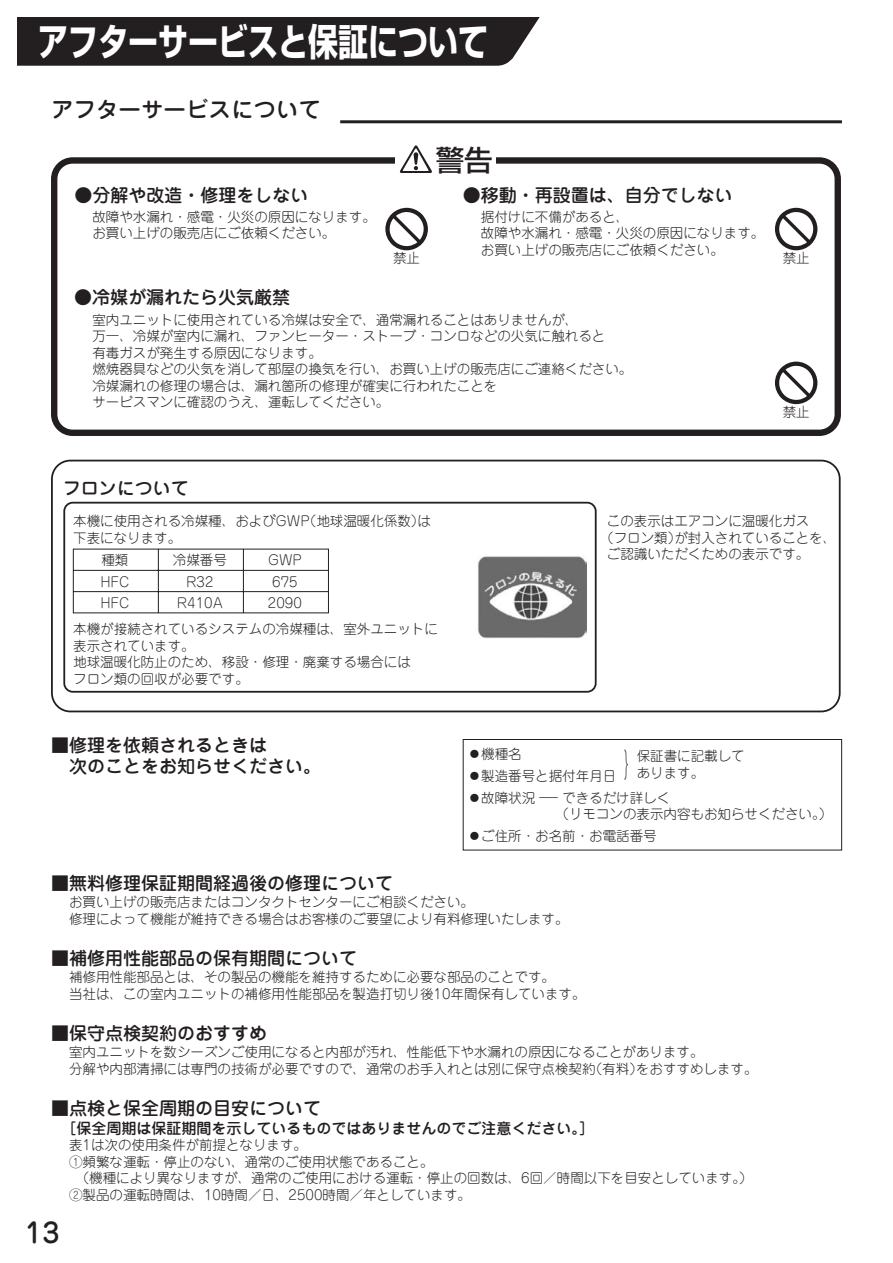
<style>
.page{position:relative;width:893px;height:1263px;background:#fff}
.page>*{position:absolute;margin:0;border:0;box-sizing:border-box;transform-origin:0 0}
.t1{font:700 37.5px "Shin Go Pro";color:#fff;scale:.8 1}
.t2{font:300 32.4px "Jun 101 Pro";color:#231f20;scale:.42 1}
.t3{font:28.5px "Shin Go Pro Medium 90 pv RKSJ H";color:#231f20}
.t4{font:500 27px "Jun 34 Pro";color:#231f20}
.t5{font:500 22.5px "Jun 34 Pro";color:#231f20}
.t6{font:500 18px/21px "Jun 34 Pro";color:#231f20}
.t7{font:18px "Jun 34 Pro Medium 90 pv RKSJ H";color:#231f20}
.t8{font:500 15px "Jun 34 Pro";color:#231f20}
.t9{font:13.5px/16.5px "Jun 101 Pro Light 90 pv RKSJ H";color:#231f20}
.t10{font:300 13.5px/16.5px "Jun 101 Pro";color:#231f20}
</style>
<div class="page">
<div style="left:17px;top:17px;width:523px;height:49px;background:#231f20"></div>
<hr style="left:340px;top:120px;width:502px;height:3px;background:#231f20">
<div style="left:51px;top:157px;width:790px;height:279px;border:6px solid #231f20;border-radius:18px"></div>
<div style="left:396px;top:139px;width:100px;height:43px;background:#fff"></div>
<svg style="left:400px;top:145px;width:32px;height:28px"></svg>
<svg style="left:385px;top:208px;width:43px;height:42px"></svg>
<svg style="left:775px;top:208px;width:42px;height:42px"></svg>
<svg style="left:775px;top:362px;width:42px;height:42px"></svg>
<svg style="left:51px;top:460px;width:790px;height:252px"></svg>
<img style="left:478px;top:556px;width:109px;height:83px">
<svg style="left:73px;top:548px;width:256px;height:66px"></svg>
<div style="left:463px;top:739px;width:379px;height:111px;border:1px solid #231f20"></div>
<h1 class="t1" style="left:38px;top:12px;width:564px">アフターサービスと保証について</h1>
<h3 class="t5" style="left:51px;top:91px;width:271px">アフターサービスについて</h3>
<h3 class="t3" style="left:436px;top:136px;width:58px">警告</h3>
<h3 class="t7" style="left:74px;top:180px;width:235px">●分解や改造・修理をしない</h3>
<h3 class="t7" style="left:463px;top:180px;width:271px">●移動・再設置は、自分でしない</h3>
<p class="t9" style="left:92px;top:207px;width:285px">故障や水漏れ・感電・火災の原因になります。お買い上げの販売店にご依頼ください。</p>
<h3 class="t7" style="left:74px;top:283px;width:217px">●冷媒が漏れたら火気厳禁</h3>
<p class="t9" style="left:481px;top:207px;width:285px">据付けに不備があると、<br>故障や水漏れ・感電・火災の原因になります。お買い上げの販売店にご依頼ください。</p>
<p class="t9" style="left:393px;top:248px;width:28px">禁止</p>
<p class="t9" style="left:783px;top:248px;width:28px">禁止</p>
<p class="t9" style="left:92px;top:310px;width:541px">室内ユニットに使用されている冷媒は安全で、通常漏れることはありませんが、<br>万一、冷媒が室内に漏れ、ファンヒーター・ストーブ・コンロなどの火気に触れると<br>有毒ガスが発生する原因になります。<br>燃焼器具などの火気を消して部屋の換気を行い、お買い上げの販売店にご連絡ください。冷媒漏れの修理の場合は、漏れ箇所の修理が確実に行われたことを<br>サービスマンに確認のうえ、運転してください。</p>
<h3 class="t7" style="left:63px;top:474px;width:127px">フロンについて</h3>
<p class="t9" style="left:783px;top:402px;width:28px">禁止</p>
<p class="t9" style="left:73px;top:511px;width:359px">本機に使用される冷媒種、およびGWP（地球温暖化係数）は下表になります。</p>
<p class="t9" style="left:100px;top:548px;width:30px;line-height:21.3px;text-align:justify">種類HFC HFC</p>
<p class="t9" style="left:173px;top:548px;width:56px;line-height:21.3px;text-align:center">冷媒番号<br>R32<br>R410A</p>
<p class="t9" style="left:268px;top:548px;width:36px;line-height:21.3px;text-align:center">GWP<br>675<br>2090</p>
<p class="t9" style="left:73px;top:619px;width:366px">本機が接続されているシステムの冷媒種は、室外ユニットに表示されています。<br>地球温暖化防止のため、移設・修理・廃棄する場合には<br>フロン類の回収が必要です。</p>
<p class="t9" style="left:607px;top:511px;width:204px">この表示はエアコンに温暖化ガス</p>
<p class="t9" style="left:600px;top:528px;width:238px">（フロン類）が封入されていることを、</p>
<p class="t9" style="left:607px;top:544px;width:204px">ご認識いただくための表示です。</p>
<h3 class="t6" style="left:51px;top:733px;width:271px">■修理を依頼されるときは<br>　次のことをお知らせください。</h3>
<p class="t10" style="left:468px;top:741px;width:204px;line-height:21.8px">◦機種名<br>◦製造番号と据付年月日<br>◦故障状況−できるだけ詳しく</p>
<p class="t10" style="left:468px;top:801px;width:366px;line-height:21.8px">　　　　　　　（リモコンの表示内容もお知らせください。）◦ご住所・お名前・お電話番号</p>
<h2 class="t2" style="left:624px;top:739px;width:34px">｝</h2>
<p class="t10" style="left:637px;top:746px;width:114px">保証書に記載して.あります。</p>
<h3 class="t6" style="left:51px;top:871px;width:343px">■無料修理保証期間経過後の修理について</h3>
<p class="t10" style="left:69px;top:892px;width:501px">お買い上げの販売店またはコンタクトセンターにご相談ください。<br>修理によって機能が維持できる場合はお客様のご要望により有料修理いたします。</p>
<h3 class="t6" style="left:51px;top:946px;width:307px">■補修用性能部品の保有期間について</h3>
<p class="t10" style="left:69px;top:967px;width:518px">補修用性能部品とは、その製品の機能を維持するために必要な部品のことです。<br>当社は、この室内ユニットの補修用性能部品を製造打切り後10年間保有しています。</p>
<h3 class="t6" style="left:51px;top:1021px;width:217px">■保守点検契約のおすすめ</h3>
<p class="t10" style="left:69px;top:1042px;width:690px">室内ユニットを数シーズンご使用になると内部が汚れ、性能低下や水漏れの原因になることがあります。<br>分解や内部清掃には専門の技術が必要ですので、通常のお手入れとは別に保守点検契約（有料）をおすすめします。</p>
<h3 class="t6" style="left:51px;top:1096px;width:271px">■点検と保全周期の目安について</h3>
<p class="t8" style="left:62px;top:1116px;width:534px">［保全周期は保証期間を示しているものではありませんのでご注意ください｡］</p>
<p class="t10" style="left:69px;top:1135px;width:685px">表1は次の使用条件が前提となります。<br>①頻繁な運転・停止のない、通常のご使用状態であること。<br>　（機種により異なりますが、通常のご使用における運転・停止の回数は、6回／時間以下を目安としています。）②製品の運転時間は、10時間／日、2500時間／年としています。</p>
<h3 class="t4" style="left:26px;top:1211px;width:36px">13</h3>
</div>
